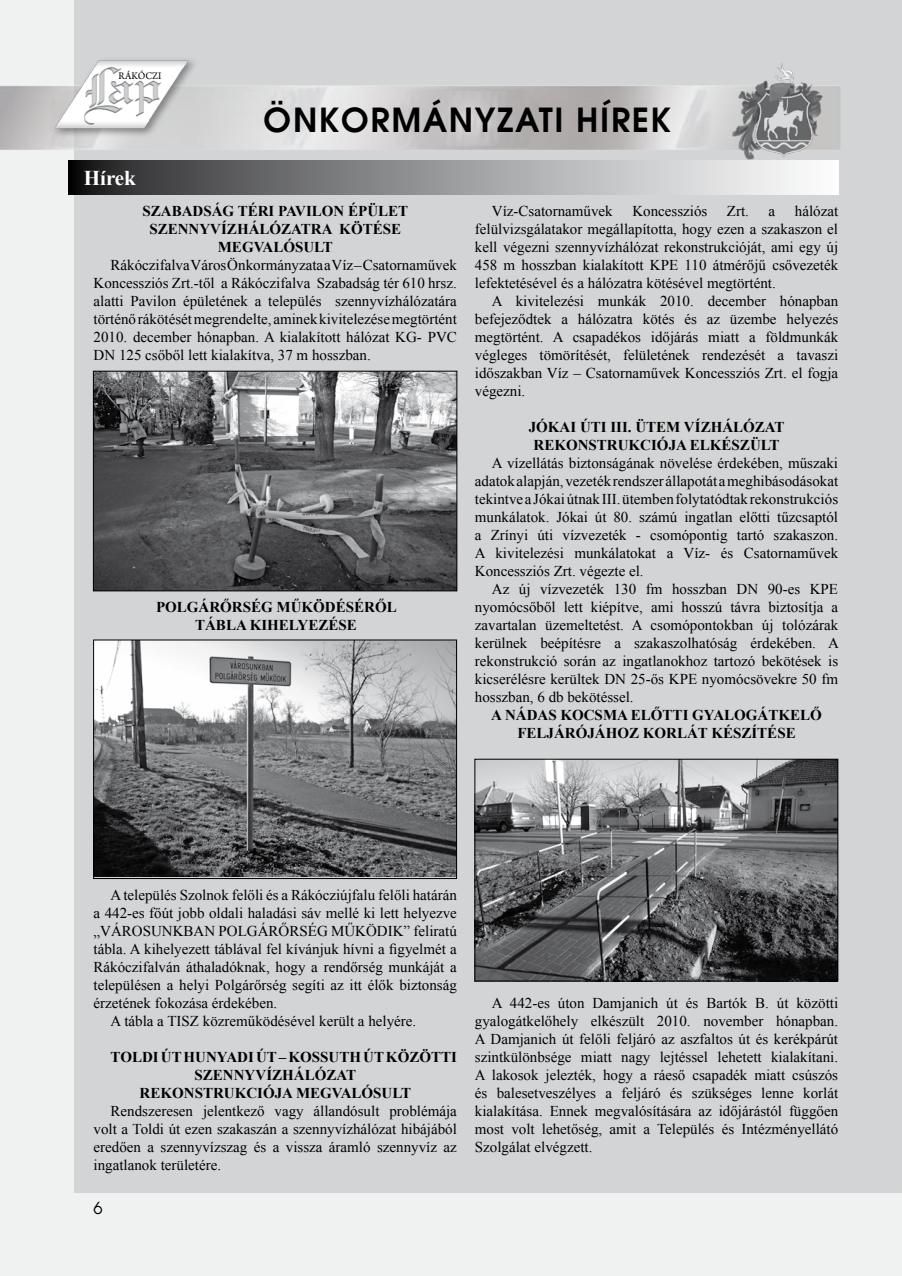
<style>
.page{position:relative;width:902px;height:1276px;background:#fff}
.page>*{position:absolute;margin:0;border:0;box-sizing:border-box;transform-origin:0 0}
.t1{font:700 33px "Avalon";letter-spacing:.05em;color:#000}
.t2{font:700 21px "Times New Roman";color:#fff}
.t3{font:16.5px "Avalon";color:#000}
.t4{font:15px/18px "Times New Roman";color:#000;text-align:justify}
.t5{font:700 15px/18px "Times New Roman";color:#000;text-align:center}
.t6{font:10.65px "Arno Pro";letter-spacing:.005em;color:#000;scale:.96 1}
</style>
<div class="page">
<div style="left:0;top:0;width:901px;height:1276px;background:#f0f1f1"></div>
<div style="left:75px;top:0;width:826px;height:1192px;background:#d3d4d5"></div>
<img style="left:0;top:31px;width:840px;height:172px">
<img style="left:51px;top:56px;width:148px;height:82px">
<img style="left:730px;top:63px;width:93px;height:97px">
<svg style="left:68px;top:161px;width:770px;height:34px"></svg>
<img style="left:95px;top:641px;width:360px;height:235px">
<div style="left:93px;top:639px;width:364px;height:240px;border:1px solid #000"></div>
<img style="left:476px;top:761px;width:360px;height:218px">
<div style="left:474px;top:759px;width:364px;height:222px;border:1px solid #000"></div>
<img style="left:95px;top:373px;width:360px;height:216px">
<div style="left:93px;top:371px;width:364px;height:220px;border:1px solid #000"></div>
<p class="t6" style="left:118px;top:70px;width:46px">RÁKÓCZI</p>
<h2 class="t2" style="left:84px;top:163px;width:54px">Hírek</h2>
<h1 class="t1" style="left:263px;top:99px;width:409px">ÖNKORMÁNYZATI HÍREK</h1>
<p class="t5" style="left:142px;top:202px;width:267px">SZABADSÁG TÉRI PAVILON ÉPÜLET<br>SZENNYVÍZHÁLÓZATRA KÖTÉSE<br>MEGVALÓSULT</p>
<p class="t4" style="left:94px;top:256px;width:365px;text-indent:17px">Rákóczifalva Város Önkormányzata a Víz – Csatornaművek Koncessziós Zrt.-től a Rákóczifalva Szabadság tér 610 hrsz. alatti Pavilon épületének a település szennyvízhálózatára történő rákötését megrendelte, aminek kivitelezése megtörtént 2010. december hónapban. A kialakított hálózat KG- PVC DN 125 csőből lett kialakítva, 37 m hosszban.</p>
<p class="t5" style="left:156px;top:598px;width:242px">POLGÁRŐRSÉG MŰKÖDÉSÉRŐL<br>TÁBLA KIHELYEZÉSE</p>
<p class="t4" style="left:475px;top:202px;width:365px;text-indent:320px">hálózat felülvizsgálatakor megállapította, hogy ezen a szakaszon el kell végezni szennyvízhálózat rekonstrukcióját, ami egy új 458 m hosszban kialakított KPE 110 átmérőjű csővezeték lefektetésével és a hálózatra kötésével megtörtént.</p>
<p class="t4" style="left:475px;top:292px;width:365px;text-indent:17px">A kivitelezési munkák 2010. december hónapban befejeződtek a hálózatra kötés és az üzembe helyezés megtörtént. A csapadékos időjárás miatt a földmunkák végleges tömörítését, felületének rendezését a tavaszi időszakban Víz – Csatornaművek Koncessziós Zrt. el fogja végezni.</p>
<p class="t4" style="left:492px;top:202px;width:122px">Víz-Csatornaművek</p>
<p class="t4" style="left:632px;top:202px;width:76px">Koncessziós</p>
<p class="t4" style="left:726px;top:202px;width:24px">Zrt.</p>
<p class="t4" style="left:768px;top:202px;width:8px">a</p>
<p class="t5" style="left:528px;top:418px;width:257px">JÓKAI ÚTI III. ÜTEM VÍZHÁLÓZAT<br>REKONSTRUKCIÓJA ELKÉSZÜLT</p>
<p class="t4" style="left:475px;top:454px;width:365px;text-indent:17px">A vízellátás biztonságának növelése érdekében, műszaki adatok alapján, vezeték rendszer állapotát a meghibásodásokat tekintve a Jókai útnak III. ütemben folytatódtak rekonstrukciós munkálatok. Jókai út 80. számú ingatlan előtti tűzcsaptól a Zrínyi úti vízvezeték - csomópontig tartó szakaszon.<br>A kivitelezési munkálatokat a Víz- és Csatornaművek Koncessziós Zrt. végezte el.</p>
<p class="t4" style="left:475px;top:580px;width:365px;text-indent:17px">Az új vízvezeték 130 fm hosszban DN 90-es KPE nyomócsőből lett kiépítve, ami hosszú távra biztosítja a zavartalan üzemeltetést. A csomópontokban új tolózárak kerülnek beépítésre a szakaszolhatóság érdekében. A rekonstrukció során az ingatlanokhoz tartozó bekötések is kicserélésre kerültek DN 25-ős KPE nyomócsövekre 50 fm hosszban, 6 db bekötéssel.</p>
<p class="t5" style="left:491px;top:706px;width:332px">A NÁDAS KOCSMA ELŐTTI GYALOGÁTKELŐ<br>FELJÁRÓJÁHOZ KORLÁT KÉSZÍTÉSE</p>
<p class="t4" style="left:111px;top:886px;width:348px">A település Szolnok felőli és a Rákócziújfalu felőli határán</p>
<p class="t4" style="left:94px;top:904px;width:365px">a 442-es főút jobb oldali haladási sáv mellé ki lett helyezve</p>
<p class="t4" style="left:94px;top:922px;width:365px">„VÁROSUNKBAN POLGÁRŐRSÉG MŰKÖDIK” feliratú</p>
<p class="t4" style="left:94px;top:940px;width:365px">tábla. A kihelyezett táblával fel kívánjuk hívni a figyelmét a</p>
<p class="t4" style="left:94px;top:958px;width:365px">Rákóczifalván áthaladóknak, hogy a rendőrség munkáját a</p>
<p class="t4" style="left:94px;top:976px;width:365px">településen a helyi Polgárőrség segíti az itt élők biztonság</p>
<p class="t4" style="left:94px;top:994px;width:185px">érzetének fokozása érdekében.</p>
<p class="t4" style="left:111px;top:1012px;width:307px">A tábla a TISZ közreműködésével került a helyére.</p>
<p class="t5" style="left:111px;top:1048px;width:348px">TOLDI ÚT HUNYADI ÚT – KOSSUTH ÚT KÖZÖTTI</p>
<p class="t5" style="left:194px;top:1066px;width:163px">SZENNYVÍZHÁLÓZAT</p>
<p class="t5" style="left:140px;top:1084px;width:273px">REKONSTRUKCIÓJA MEGVALÓSULT</p>
<p class="t4" style="left:94px;top:1102px;width:365px;text-indent:17px">Rendszeresen jelentkező vagy állandósult problémája volt a Toldi út ezen szakaszán a szennyvízhálózat hibájából eredően a szennyvízszag és a vissza áramló szennyvíz az ingatlanok területére.</p>
<p class="t3" style="left:94px;top:1198px;width:11px">6</p>
<p class="t4" style="left:475px;top:994px;width:365px;text-indent:17px">A 442-es úton Damjanich út és Bartók B. út közötti gyalogátkelőhely elkészült 2010. november hónapban.<br>A Damjanich út felőli feljáró az aszfaltos út és kerékpárút szintkülönbsége miatt nagy lejtéssel lehetett kialakítani.<br>A lakosok jelezték, hogy a ráeső csapadék miatt csúszós és balesetveszélyes a feljáró és szükséges lenne korlát kialakítása. Ennek megvalósítására az időjárástól függően most volt lehetőség, amit a Település és Intézményellátó Szolgálat elvégzett.</p>
</div>
